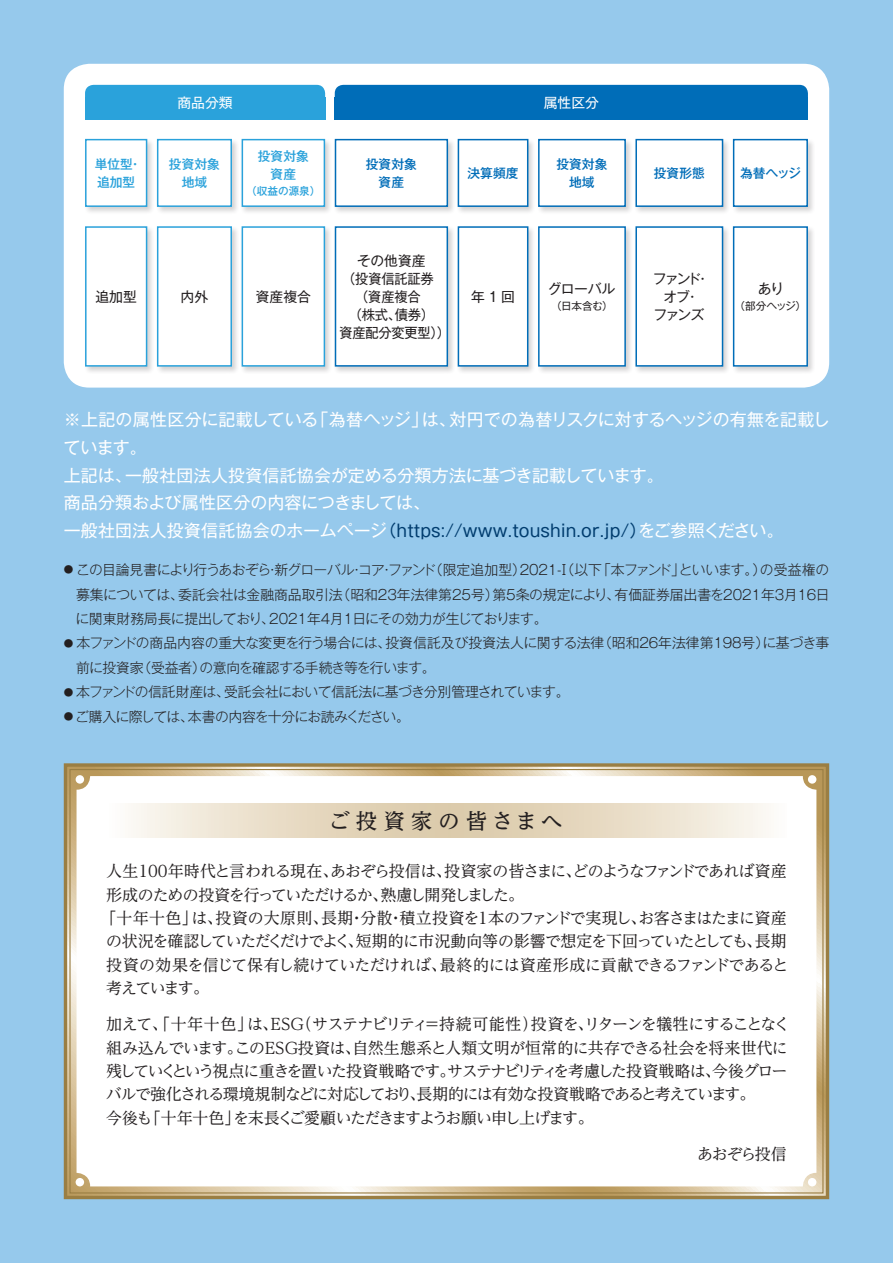
<style>
.page{position:relative;width:893px;height:1263px;background:#96c9ec}
.page>*{position:absolute;margin:0;border:0;box-sizing:border-box;transform-origin:0 0}
.t1{font:500 21.3px "UD Reimin Pr 6";letter-spacing:.275em;color:#231f20}
.t2{font:16.95px/27.6px "Gothic MB101 Pr 5";letter-spacing:.01em;color:#fff}
.t3{font:15.9px/23.4px "UD Reimin Pr 6";letter-spacing:-.06em;color:#231f20}
.t4{font:15.9px "UD Reimin Pr 6";letter-spacing:-.01em;color:#231f20}
.t5{font:15.9px "UD Reimin Pr 6";letter-spacing:-.03em;color:#231f20}
.t6{font:15.9px "UD Reimin Pr 6";letter-spacing:-.085em;color:#231f20}
.t7{font:300 13.8px/24.5px "Gothic MB101 Pr 5";letter-spacing:-.03em;color:#231f20;text-align:justify}
.t8{font:13.8px "Gothic MB101 Pr 5";letter-spacing:-.015em;color:#231f20;scale:.96 1}
.t9{font:300 13.8px "Gothic MB101 Pr 5";letter-spacing:-.055em;color:#231f20}
.t10{font:13.8px "Gothic MB101 Pr 5";letter-spacing:-.015em;color:#231f20}
.t11{font:13.8px/18.1px "Gothic MB101 Pr 5";letter-spacing:-.135em;color:#231f20;text-align:center}
.t12{font:13.8px "Gothic MB101 Pr 5";color:#fff}
.t13{font:500 12.75px/18.1px "Gothic MB101 Pr 5";color:#006db8;text-align:center}
.t14{font:500 12.75px/18.1px "Gothic MB101 Pr 5";color:#2aa2db;text-align:center}
.t15{font:10.65px "Gothic MB101 Pr 5";letter-spacing:-.035em;color:#231f20}
.t16{font:500 10.65px "Gothic MB101 Pr 5";color:#2aa2db}
.s1{color:#003c6e}
.s2{font-size:9.6px}
</style>
<div class="page">
<div style="left:64px;top:64px;width:765px;height:324px;background:#fff;border-radius:26px"></div>
<div style="left:83px;top:137px;width:72px;height:78px;background:#231f20;opacity:.2"></div>
<div style="left:86px;top:140px;width:61px;height:66px;background:#fff"></div>
<div style="left:85px;top:139px;width:62px;height:68px;border:2px solid #2aa2db"></div>
<div style="left:155px;top:137px;width:85px;height:78px;background:#231f20;opacity:.2"></div>
<div style="left:158px;top:140px;width:73px;height:66px;background:#fff"></div>
<div style="left:157px;top:139px;width:75px;height:68px;border:2px solid #2aa2db"></div>
<div style="left:240px;top:137px;width:93px;height:78px;background:#231f20;opacity:.2"></div>
<div style="left:242px;top:140px;width:82px;height:66px;background:#fff"></div>
<div style="left:242px;top:139px;width:83px;height:68px;border:2px solid #2aa2db"></div>
<div style="left:333px;top:137px;width:122px;height:78px;background:#231f20;opacity:.2"></div>
<div style="left:335px;top:140px;width:112px;height:66px;background:#fff"></div>
<div style="left:335px;top:139px;width:113px;height:68px;border:2px solid #006db8"></div>
<div style="left:456px;top:137px;width:80px;height:78px;background:#231f20;opacity:.2"></div>
<div style="left:458px;top:140px;width:70px;height:66px;background:#fff"></div>
<div style="left:458px;top:139px;width:70px;height:68px;border:2px solid #006db8"></div>
<div style="left:536px;top:137px;width:97px;height:78px;background:#231f20;opacity:.2"></div>
<div style="left:539px;top:140px;width:86px;height:66px;background:#fff"></div>
<div style="left:538px;top:139px;width:88px;height:68px;border:2px solid #006db8"></div>
<div style="left:634px;top:137px;width:97px;height:78px;background:#231f20;opacity:.2"></div>
<div style="left:636px;top:140px;width:86px;height:66px;background:#fff"></div>
<div style="left:635px;top:139px;width:88px;height:68px;border:2px solid #006db8"></div>
<div style="left:731px;top:137px;width:85px;height:78px;background:#231f20;opacity:.2"></div>
<div style="left:734px;top:140px;width:73px;height:66px;background:#fff"></div>
<div style="left:733px;top:139px;width:75px;height:68px;border:2px solid #006db8"></div>
<div style="left:83px;top:225px;width:72px;height:149px;background:#231f20;opacity:.2"></div>
<div style="left:86px;top:227px;width:61px;height:139px;background:#fff"></div>
<div style="left:85px;top:226px;width:62px;height:141px;border:2px solid #2aa2db"></div>
<div style="left:155px;top:225px;width:85px;height:149px;background:#231f20;opacity:.2"></div>
<div style="left:158px;top:227px;width:73px;height:139px;background:#fff"></div>
<div style="left:157px;top:226px;width:75px;height:141px;border:2px solid #2aa2db"></div>
<div style="left:240px;top:225px;width:93px;height:149px;background:#231f20;opacity:.2"></div>
<div style="left:242px;top:227px;width:82px;height:139px;background:#fff"></div>
<div style="left:242px;top:226px;width:83px;height:141px;border:2px solid #2aa2db"></div>
<div style="left:333px;top:225px;width:122px;height:149px;background:#231f20;opacity:.2"></div>
<div style="left:335px;top:227px;width:112px;height:139px;background:#fff"></div>
<div style="left:335px;top:226px;width:113px;height:141px;border:2px solid #006db8"></div>
<div style="left:456px;top:225px;width:80px;height:149px;background:#231f20;opacity:.2"></div>
<div style="left:458px;top:227px;width:70px;height:139px;background:#fff"></div>
<div style="left:458px;top:226px;width:70px;height:141px;border:2px solid #006db8"></div>
<div style="left:536px;top:225px;width:97px;height:149px;background:#231f20;opacity:.2"></div>
<div style="left:539px;top:227px;width:86px;height:139px;background:#fff"></div>
<div style="left:538px;top:226px;width:88px;height:141px;border:2px solid #006db8"></div>
<div style="left:634px;top:225px;width:97px;height:149px;background:#231f20;opacity:.2"></div>
<div style="left:636px;top:227px;width:86px;height:139px;background:#fff"></div>
<div style="left:635px;top:226px;width:88px;height:141px;border:2px solid #006db8"></div>
<div style="left:731px;top:225px;width:85px;height:149px;background:#231f20;opacity:.2"></div>
<div style="left:734px;top:227px;width:73px;height:139px;background:#fff"></div>
<div style="left:733px;top:226px;width:75px;height:141px;border:2px solid #006db8"></div>
<div style="left:85px;top:85px;width:240px;height:35px;background:#2aa2db;border-radius:9px"></div>
<div style="left:85px;top:98px;width:240px;height:22px;background:#2aa2db"></div>
<div style="left:335px;top:85px;width:473px;height:35px;background:#006db8;border-radius:9px"></div>
<div style="left:335px;top:98px;width:473px;height:22px;background:#006db8"></div>
<svg style="left:63px;top:763px;width:767px;height:437px;background:#bfad85"></svg>
<div style="left:77px;top:776px;width:739px;height:410px;background:#fff;border-radius:14px"></div>
<svg style="left:131px;top:804px;width:638px;height:34px;background:#e8ddc7"></svg>
<div style="left:76px;top:775px;width:8px;height:9px;background:#fff;border-radius:50%"></div>
<div style="left:76px;top:1178px;width:8px;height:8px;background:#fff;border-radius:50%"></div>
<div style="left:808px;top:775px;width:8px;height:9px;background:#fff;border-radius:50%"></div>
<div style="left:808px;top:1178px;width:8px;height:8px;background:#fff;border-radius:50%"></div>
<p class="t12" style="left:177px;top:91px;width:57px">商品分類</p>
<p class="t12" style="left:544px;top:91px;width:57px">属性区分</p>
<p class="t14" style="left:95px;top:154px;width:49px;text-align:left">単位型・追加型</p>
<p class="t14" style="left:169px;top:154px;width:53px">投資対象地域</p>
<p class="t14" style="left:258px;top:146px;width:53px;line-height:18.6px">投資対象資産</p>
<p class="t16" style="left:246px;top:182px;width:76px">（収益の源泉）</p>
<p class="t10" style="left:95px;top:285px;width:43px">追加型</p>
<p class="t10" style="left:181px;top:285px;width:29px">内外</p>
<p class="t10" style="left:256px;top:285px;width:57px">資産複合</p>
<p class="t13" style="left:366px;top:154px;width:53px">投資対象資産</p>
<p class="t13" style="left:468px;top:163px;width:53px">決算頻度</p>
<p class="t13" style="left:556px;top:154px;width:53px">投資対象地域</p>
<p class="t13" style="left:654px;top:163px;width:53px">投資形態</p>
<p class="t13" style="left:740px;top:163px;width:62px">為替ヘッジ</p>
<p class="t10" style="left:357px;top:249px;width:70px">その他資産</p>
<p class="t8" style="left:342px;top:267px;width:97px">（投資信託証券</p>
<p class="t8" style="left:355px;top:285px;width:70px">（資産複合</p>
<p class="t8" style="left:349px;top:303px;width:91px">（株式、債券）</p>
<p class="t8" style="left:339px;top:321px;width:117px">資産配分変更型））</p>
<p class="t10" style="left:471px;top:285px;width:46px">年1回</p>
<p class="t10" style="left:548px;top:278px;width:69px">グローバル</p>
<p class="t15" style="left:551px;top:297px;width:63px">（日本含む）</p>
<p class="t11" style="left:653px;top:268px;width:58px">ファンド・オブ・<br>ファンズ</p>
<p class="t10" style="left:758px;top:278px;width:28px">あり</p>
<p class="t15" style="left:735px;top:297px;width:73px">（部分ヘッジ）</p>
<p class="t2" style="left:64px;top:405px;width:768px">※上記の属性区分に記載している「為替ヘッジ」は、対円での為替リスクに対するヘッジの有無を記載しています。<br>上記は、一般社団法人投資信託協会が定める分類方法に基づき記載しています。<br>商品分類および属性区分の内容につきましては、<br>一般社団法人投資信託協会のホームページ<span class="s1">（https://www.toushin.or.jp/）</span>をご参照ください。</p>
<p class="t7" style="left:76px;top:556px;width:755px;text-indent:-12px"><span class="s2">●</span> この目論見書により行うあおぞら・新グローバル・コア・ファンド（限定追加型）2021-Ⅰ（以下「本ファンド」といいます。）の受益権の募集については、委託会社は金融商品取引法（昭和23年法律第25号）第5条の規定により、有価証券届出書を2021年3月16日に関東財務局長に提出しており、2021年4月1日にその効力が生じております。</p>
<p class="t7" style="left:76px;top:630px;width:755px;text-indent:-12px"><span class="s2">●</span> 本ファンドの商品内容の重大な変更を行う場合には、投資信託及び投資法人に関する法律（昭和26年法律第198号）に基づき事前に投資家（受益者）の意向を確認する手続き等を行います。</p>
<p class="t7" style="left:64px;top:679px;width:507px"><span class="s2">●</span> 本ファンドの信託財産は、受託会社において信託法に基づき分別管理されています。</p>
<p class="t9" style="left:64px;top:705px;width:348px"><span class="s2">●</span> ご購入に際しては、本書の内容を十分にお読みください。</p>
<h1 class="t1" style="left:329px;top:803px;width:235px">ご投資家の皆さまへ</h1>
<p class="t3" style="left:106px;top:859px;width:682px">人生100年時代と言われる現在、あおぞら投信は、投資家の皆さまに、どのようなファンドであれば資産</p>
<p class="t6" style="left:106px;top:882px;width:419px">形成のための投資を行っていただけるか、熟慮し開発しました。</p>
<p class="t4" style="left:100px;top:905px;width:688px">「十年十色」は、投資の大原則、長期・分散・積立投資を1本のファンドで実現し、お客さまはたまに資産</p>
<p class="t3" style="left:106px;top:929px;width:682px">の状況を確認していただくだけでよく、短期的に市況動向等の影響で想定を下回っていたとしても、長期</p>
<p class="t5" style="left:106px;top:952px;width:683px">投資の効果を信じて保有し続けていただければ、最終的には資産形成に貢献できるファンドであると</p>
<p class="t3" style="left:106px;top:976px;width:104px">考えています。</p>
<p class="t3" style="left:106px;top:1012px;width:685px">加えて、「十年十色」は、ESG（サステナビリティ＝持続可能性）投資を、リターンを犠牲にすることなく組み込んでいます。このESG投資は、自然生態系と人類文明が恒常的に共存できる社会を将来世代に残していくという視点に重きを置いた投資戦略です。サステナビリティを考慮した投資戦略は、今後グローバルで強化される環境規制などに対応しており、長期的には有効な投資戦略であると考えています。<br>今後も「十年十色」を末長くご愛顧いただきますようお願い申し上げます。</p>
<p class="t3" style="left:697px;top:1141px;width:91px">あおぞら投信</p>
</div>
